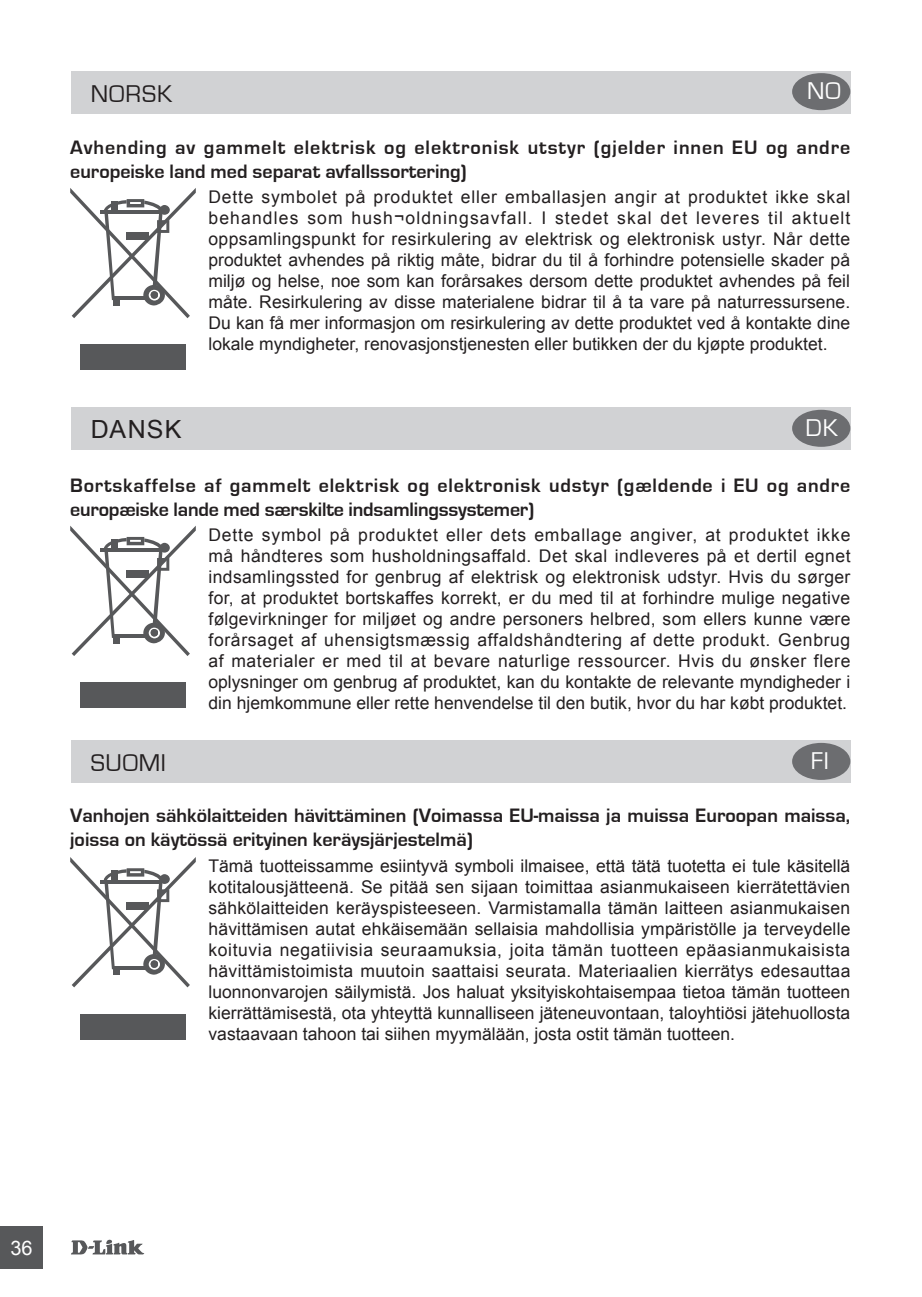
<style>
.page{position:relative;width:922px;height:1297px;background:#fff}
.page>*{position:absolute;margin:0;border:0;box-sizing:border-box;transform-origin:0 0}
.t1{font:25px "Eurostile";letter-spacing:.035em;color:#231f20}
.t2{font:25px "Eurostile";color:#fff}
.t3{font:25px "Arial";letter-spacing:.05em;color:#231f20}
.t4{font:700 20px/24px "Eurostile";color:#231f20}
.t5{font:700 20px/24px "Eurostile";letter-spacing:.04em;color:#231f20}
.t6{font:700 20px/24px "Eurostile";letter-spacing:.045em;color:#231f20}
.t7{font:20px "Arial";color:#fff}
.t8{font:17.5px/21px "Arial";color:#231f20;text-align:justify}
</style>
<div class="page">
<svg style="left:71px;top:1239px;width:73px;height:15px"></svg>
<div style="left:0;top:1226px;width:43px;height:43px;background:#57585a"></div>
<div style="left:71px;top:71px;width:779px;height:42px;background:#d1d2d4"></div>
<div style="left:80px;top:345px;width:105px;height:25px;background:#57585a"></div>
<svg style="left:70px;top:188px;width:126px;height:130px"></svg>
<div style="left:791px;top:73px;width:59px;height:37px;background:#6c6d70;border-radius:50%"></div>
<div style="left:71px;top:407px;width:779px;height:42px;background:#d1d2d4"></div>
<div style="left:80px;top:682px;width:105px;height:26px;background:#57585a"></div>
<svg style="left:70px;top:526px;width:126px;height:130px"></svg>
<div style="left:791px;top:410px;width:59px;height:37px;background:#6c6d70;border-radius:50%"></div>
<div style="left:71px;top:740px;width:779px;height:42px;background:#d1d2d4"></div>
<div style="left:80px;top:1014px;width:105px;height:25px;background:#57585a"></div>
<svg style="left:70px;top:857px;width:126px;height:130px"></svg>
<div style="left:791px;top:743px;width:59px;height:37px;background:#6c6d70;border-radius:50%"></div>
<h1 class="t2" style="left:807px;top:78px;width:35px">NO</h1>
<h1 class="t1" style="left:91px;top:80px;width:83px">NORSK</h1>
<p class="t6" style="left:70px;top:136px;width:781px">Avhending av gammelt elektrisk og elektronisk utstyr (gjelder innen EU og andre europeiske land med separat avfallssortering)</p>
<h1 class="t3" style="left:91px;top:413px;width:92px">DANSK</h1>
<p class="t8" style="left:208px;top:186px;width:643px">Dette symbolet på produktet eller emballasjen angir at produktet ikke skal behandles som hush¬oldningsavfall. I stedet skal det leveres til aktuelt oppsamlingspunkt for resirkulering av elektrisk og elektronisk ustyr. Når dette produktet avhendes på riktig måte, bidrar du til å forhindre potensielle skader på miljø og helse, noe som kan forårsakes dersom dette produktet avhendes på feil måte. Resirkulering av disse materialene bidrar til å ta vare på naturressursene.<br>Du kan få mer informasjon om resirkulering av dette produktet ved å kontakte dine lokale myndigheter, renovasjonstjenesten eller butikken der du kjøpte produktet.</p>
<h1 class="t2" style="left:805px;top:414px;width:34px">DK</h1>
<p class="t5" style="left:70px;top:474px;width:781px">Bortskaffelse af gammelt elektrisk og elektronisk udstyr (gældende i EU og andre europæiske lande med særskilte indsamlingssystemer)</p>
<p class="t8" style="left:208px;top:524px;width:643px">Dette symbol på produktet eller dets emballage angiver, at produktet ikke må håndteres som husholdningsaffald. Det skal indleveres på et dertil egnet indsamlingssted for genbrug af elektrisk og elektronisk udstyr. Hvis du sørger for, at produktet bortskaffes korrekt, er du med til at forhindre mulige negative følgevirkninger for miljøet og andre personers helbred, som ellers kunne være forårsaget af uhensigtsmæssig affaldshåndtering af dette produkt. Genbrug af materialer er med til at bevare naturlige ressourcer. Hvis du ønsker flere oplysninger om genbrug af produktet, kan du kontakte de relevante myndigheder i din hjemkommune eller rette henvendelse til den butik, hvor du har købt produktet.</p>
<h1 class="t2" style="left:810px;top:747px;width:20px">FI</h1>
<h1 class="t1" style="left:91px;top:749px;width:76px">SUOMI</h1>
<p class="t4" style="left:70px;top:803px;width:781px">Vanhojen sähkölaitteiden hävittäminen (Voimassa EU-maissa ja muissa Euroopan maissa, joissa on käytössä erityinen keräysjärjestelmä)</p>
<p class="t8" style="left:208px;top:855px;width:643px">Tämä tuotteissamme esiintyvä symboli ilmaisee, että tätä tuotetta ei tule käsitellä kotitalousjätteenä. Se pitää sen sijaan toimittaa asianmukaiseen kierrätettävien sähkölaitteiden keräyspisteeseen. Varmistamalla tämän laitteen asianmukaisen hävittämisen autat ehkäisemään sellaisia mahdollisia ympäristölle ja terveydelle koituvia negatiivisia seuraamuksia, joita tämän tuotteen epäasianmukaisista hävittämistoimista muutoin saattaisi seurata. Materiaalien kierrätys edesauttaa luonnonvarojen säilymistä. Jos haluat yksityiskohtaisempaa tietoa tämän tuotteen kierrättämisestä, ota yhteyttä kunnalliseen jäteneuvontaan, taloyhtiösi jätehuollosta vastaavaan tahoon tai siihen myymälään, josta ostit tämän tuotteen.</p>
<p class="t7" style="left:10px;top:1235px;width:24px">36</p>
</div>
